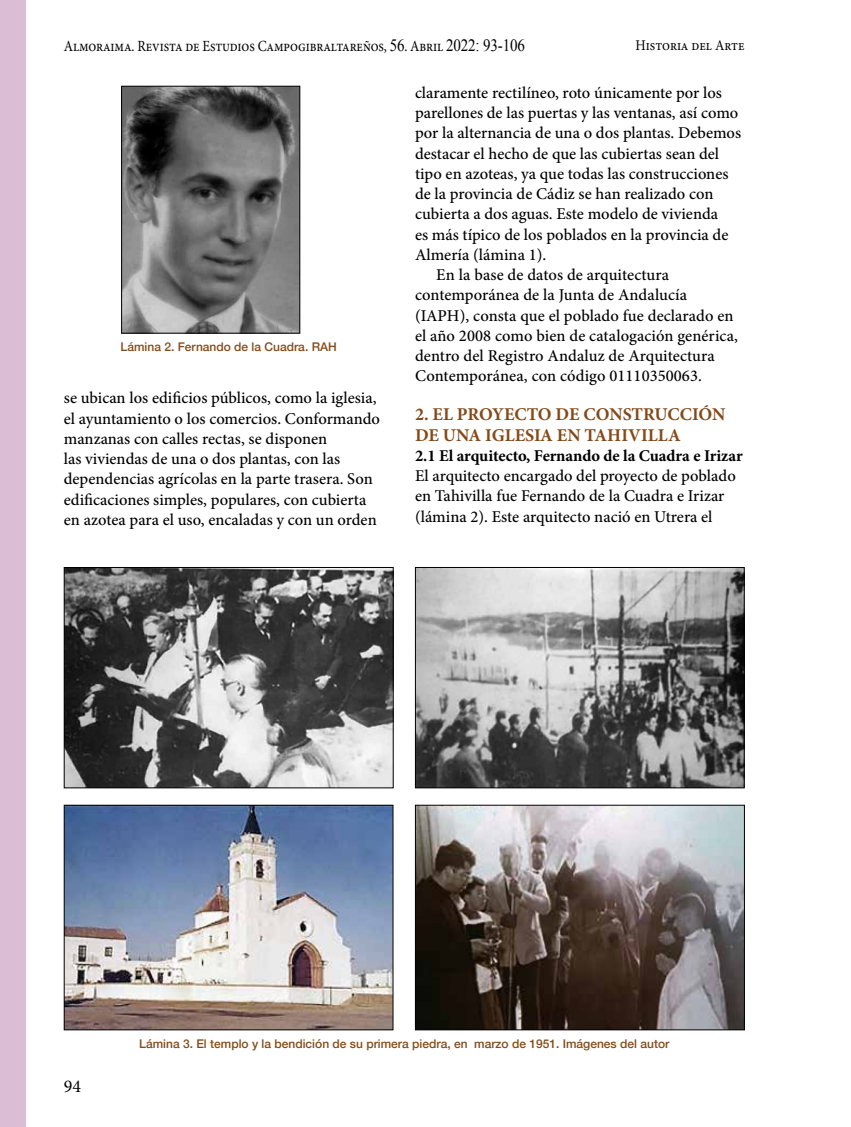
<style>
.page{position:relative;width:851px;height:1127px;background:#fff}
.page>*{position:absolute;margin:0;border:0;box-sizing:border-box;transform-origin:0 0}
.t1{font:700 18px/20.2px "Minion Pro";color:#844918}
.t2{font:18px "Minion Pro";color:#000}
.t3{font:500 16.5px/20.2px "Minion Pro";color:#000}
.t4{font:700 16.5px "Minion Pro";letter-spacing:-.005em;color:#000}
.t5{font:15.6px "Minion Pro";letter-spacing:-.01em;color:#000;scale:.87 1}
.t6{font:14.85px "Minion Pro";letter-spacing:-.005em;color:#000;scale:.91 1}
.t7{font:500 12px "Helvetica Neue";color:#844b18}
.s1{font-family:"Times New Roman";font-size:17.25px}
</style>
<div class="page">
<div style="left:0;top:0;width:26px;height:1127px;background:#dcbdd6"></div>
<img style="left:123px;top:88px;width:175px;height:243px">
<div style="left:121px;top:86px;width:179px;height:247px;border:1px solid #020203"></div>
<img style="left:66px;top:569px;width:325px;height:217px">
<div style="left:64px;top:567px;width:329px;height:221px;border:1px solid #020203"></div>
<img style="left:417px;top:569px;width:325px;height:217px">
<div style="left:415px;top:567px;width:329px;height:221px;border:1px solid #020203"></div>
<img style="left:66px;top:807px;width:325px;height:221px">
<div style="left:64px;top:805px;width:329px;height:225px;border:1px solid #020203"></div>
<img style="left:417px;top:807px;width:325px;height:221px">
<div style="left:415px;top:805px;width:329px;height:225px;border:1px solid #020203"></div>
<p class="t5" style="left:64px;top:35px;width:531px">Almoraima. Revista de Estudios Campogibraltareños, <span class="s1">56</span>. Abril <span class="s1">2022: 93-106</span></p>
<p class="t6" style="left:635px;top:36px;width:121px">Historia del Arte</p>
<p class="t7" style="left:121px;top:337px;width:218px">Lámina 2. Fernando de la Cuadra. RAH</p>
<p class="t3" style="left:64px;top:388px;width:317px">se ubican los edificios públicos, como la iglesia, el ayuntamiento o los comercios. Conformando manzanas con calles rectas, se disponen<br>las viviendas de una o dos plantas, con las dependencias agrícolas en la parte trasera. Son edificaciones simples, populares, con cubierta en azotea para el uso, encaladas y con un orden</p>
<p class="t3" style="left:415px;top:82px;width:308px">claramente rectilíneo, roto únicamente por los</p>
<p class="t3" style="left:415px;top:103px;width:325px">parellones de las puertas y las ventanas, así como</p>
<p class="t3" style="left:415px;top:123px;width:327px">por la alternancia de una o dos plantas. Debemos</p>
<p class="t3" style="left:415px;top:143px;width:305px">destacar el hecho de que las cubiertas sean del</p>
<p class="t3" style="left:415px;top:163px;width:315px">tipo en azoteas, ya que todas las construcciones</p>
<p class="t3" style="left:415px;top:184px;width:300px">de la provincia de Cádiz se han realizado con</p>
<p class="t3" style="left:415px;top:204px;width:304px">cubierta a dos aguas. Este modelo de vivienda</p>
<p class="t3" style="left:415px;top:224px;width:315px">es más típico de los poblados en la provincia de</p>
<p class="t3" style="left:415px;top:244px;width:133px">Almería (lámina 1).</p>
<p class="t3" style="left:436px;top:265px;width:234px">En la base de datos de arquitectura</p>
<p class="t3" style="left:415px;top:285px;width:273px">contemporánea de la Junta de Andalucía</p>
<p class="t3" style="left:415px;top:305px;width:320px">(IAPH), consta que el poblado fue declarado en</p>
<p class="t3" style="left:415px;top:325px;width:324px">el año 2008 como bien de catalogación genérica,</p>
<p class="t3" style="left:415px;top:346px;width:301px">dentro del Registro Andaluz de Arquitectura</p>
<p class="t3" style="left:415px;top:366px;width:288px">Contemporánea, con código 01110350063.</p>
<p class="t1" style="left:415px;top:404px;width:312px">2. EL PROYECTO DE CONSTRUCCIÓN<br>DE UNA IGLESIA EN TAHIVILLA</p>
<p class="t4" style="left:415px;top:444px;width:329px">2.1 El arquitecto, Fernando de la Cuadra e Irizar</p>
<p class="t3" style="left:415px;top:466px;width:322px">El arquitecto encargado del proyecto de poblado en Tahivilla fue Fernando de la Cuadra e Irizar (lámina 2). Este arquitecto nació en Utrera el</p>
<p class="t2" style="left:64px;top:1074px;width:19px">94</p>
<p class="t7" style="left:139px;top:1034px;width:531px">Lámina 3. El templo y la bendición de su primera piedra, en marzo de 1951. Imágenes del autor</p>
</div>
